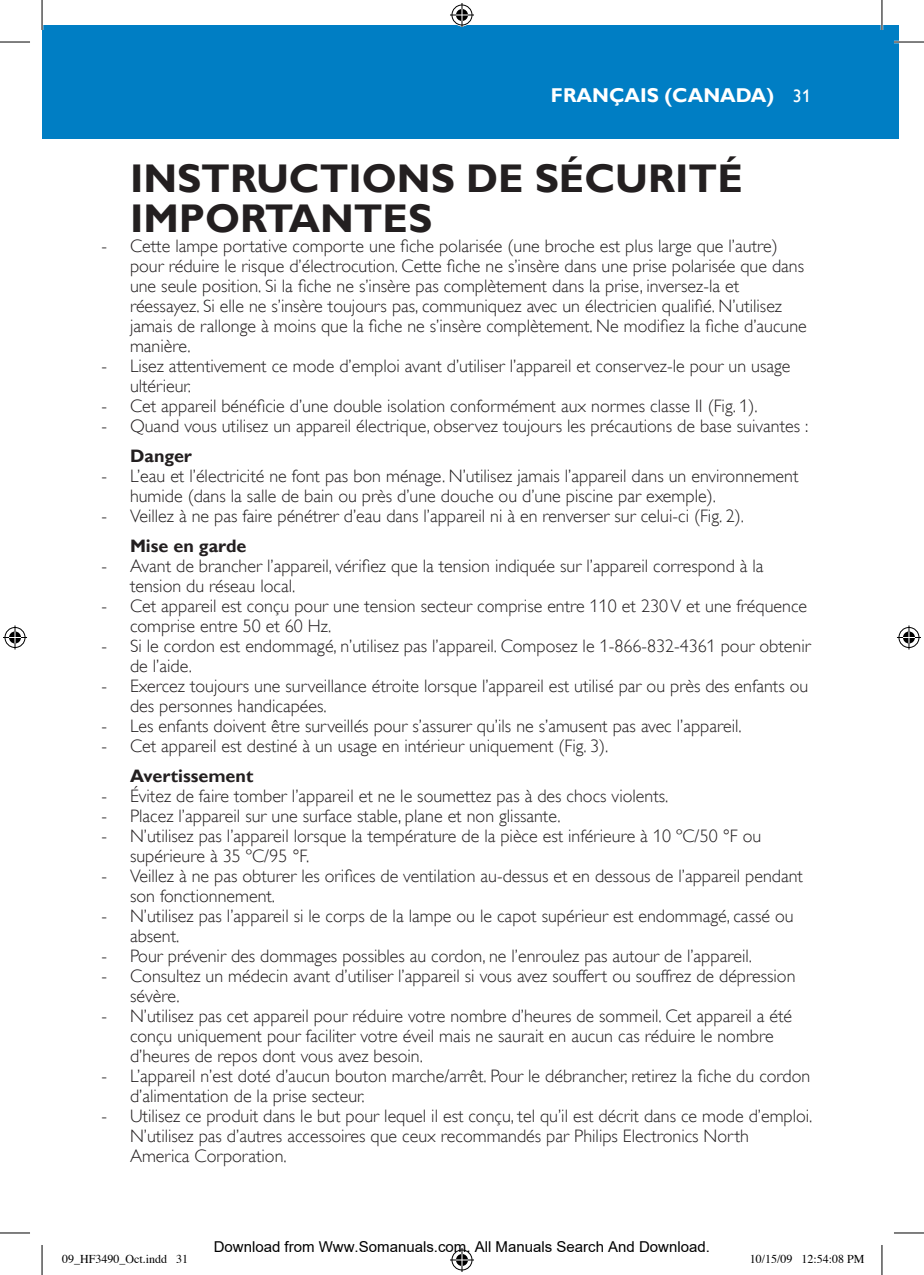
<style>
.page{position:relative;width:924px;height:1275px;background:#fff}
.page>*{position:absolute;margin:0;border:0;box-sizing:border-box;transform-origin:0 0}
.t1{font:700 40px "Gill Sans Alt One WGL";color:#231f20}
.t2{font:700 20px "Gill Sans Alt One WGL";color:#fff}
.t3{font:18px/20px "Gill Sans Alt One WGL Light";color:#231f20}
.t4{font:700 18px "Gill Sans Alt One WGL";color:#231f20}
.t5{font:18px "Gill Sans Alt One WGL";color:#fff}
.t6{font:15px "Arial";color:#000}
.t7{font:12px "Times";color:#000}
</style>
<div class="page">
<div style="left:42px;top:25px;width:856px;height:113px;background:#007ec4"></div>
<hr style="left:893px;top:41px;width:30px;height:2px;background:#fff">
<hr style="left:880px;top:0;width:2px;height:30px;background:#fff">
<hr style="left:0;top:42px;width:30px;height:1px;background:#000">
<hr style="left:893px;top:42px;width:30px;height:1px;background:#000">
<hr style="left:0;top:1232px;width:30px;height:1px;background:#000">
<hr style="left:893px;top:1232px;width:30px;height:1px;background:#000">
<hr style="left:42px;top:0;width:1px;height:30px;background:#000">
<hr style="left:42px;top:1245px;width:1px;height:30px;background:#000">
<hr style="left:881px;top:0;width:1px;height:30px;background:#000">
<hr style="left:881px;top:1245px;width:1px;height:30px;background:#000">
<svg style="left:450px;top:3px;width:24px;height:24px"></svg>
<svg style="left:450px;top:1248px;width:24px;height:24px"></svg>
<svg style="left:3px;top:625px;width:24px;height:24px"></svg>
<svg style="left:897px;top:625px;width:23px;height:24px"></svg>
<p class="t2" style="left:550px;top:82px;width:224px">Français (Canada)</p>
<p class="t5" style="left:792px;top:84px;width:19px">31</p>
<h1 class="t1" style="left:130px;top:151px;width:245px">INSTRUCTIONS</h1>
<h1 class="t1" style="left:466px;top:151px;width:278px">DE SÉCURITÉ</h1>
<h1 class="t1" style="left:130px;top:191px;width:79px">IMPOR</h1>
<h1 class="t1" style="left:264px;top:191px;width:165px">TANTES</h1>
<p class="t3" style="left:130px;top:236px;width:678px;text-indent:-28px">- Cette lampe portative comporte une fiche polarisée (une broche est plus large que l’autre) pour réduire le risque d’électrocution. Cette fiche ne s’insère dans une prise polarisée que dans une seule position. Si la fiche ne s’insère pas complètement dans la prise, inversez-la et réessayez. Si elle ne s’insère toujours pas, communiquez avec un électricien qualifié. N’utilisez jamais de rallonge à moins que la fiche ne s’insère complètement. Ne modifiez la fiche d’aucune manière.</p>
<p class="t3" style="left:130px;top:356px;width:661px;text-indent:-28px">- Lisez attentivement ce mode d’emploi avant d’utiliser l’appareil et conservez-le pour un usage ultérieur.</p>
<p class="t3" style="left:102px;top:396px;width:657px">- Cet appareil bénéficie d’une double isolation conformément aux normes classe II (Fig. 1).</p>
<p class="t3" style="left:102px;top:416px;width:708px">- Quand vous utilisez un appareil électrique, observez toujours les précautions de base suivantes :</p>
<p class="t4" style="left:130px;top:444px;width:64px">Danger</p>
<p class="t3" style="left:130px;top:466px;width:669px;text-indent:-28px">- L’eau et l’électricité ne font pas bon ménage. N’utilisez jamais l’appareil dans un environnement humide (dans la salle de bain ou près d’une douche ou d’une piscine par exemple).</p>
<p class="t3" style="left:102px;top:506px;width:643px">- Veillez à ne pas faire pénétrer d’eau dans l’appareil ni à en renverser sur celui-ci (Fig. 2).</p>
<p class="t4" style="left:130px;top:534px;width:118px">Mise en garde</p>
<p class="t3" style="left:130px;top:556px;width:635px;text-indent:-28px">- Avant de brancher l’appareil, vérifiez que la tension indiquée sur l’appareil correspond à la tension du réseau local.</p>
<p class="t3" style="left:130px;top:596px;width:678px;text-indent:-28px">- Cet appareil est conçu pour une tension secteur comprise entre 110 et 230V et une fréquence comprise entre 50 et 60 Hz.</p>
<p class="t3" style="left:130px;top:636px;width:682px;text-indent:-28px">- Si le cordon est endommagé, n’utilisez pas l’appareil. Composez le 1-866-832-4361 pour obtenir de l’aide.</p>
<p class="t3" style="left:130px;top:676px;width:679px;text-indent:-28px">- Exercez toujours une surveillance étroite lorsque l’appareil est utilisé par ou près des enfants ou des personnes handicapées.</p>
<p class="t3" style="left:102px;top:716px;width:641px">- Les enfants doivent être surveillés pour s’assurer qu’ils ne s’amusent pas avec l’appareil.</p>
<p class="t3" style="left:102px;top:736px;width:508px">- Cet appareil est destiné à un usage en intérieur uniquement (Fig. 3).</p>
<p class="t4" style="left:130px;top:764px;width:125px">Avertissement</p>
<p class="t3" style="left:102px;top:786px;width:568px">- Évitez de faire tomber l’appareil et ne le soumettez pas à des chocs violents.</p>
<p class="t3" style="left:102px;top:806px;width:460px">- Placez l’appareil sur une surface stable, plane et non glissante.</p>
<p class="t3" style="left:130px;top:826px;width:632px;text-indent:-28px">- N’utilisez pas l’appareil lorsque la température de la pièce est inférieure à 10 ºC/50 °F ou supérieure à 35 ºC/95 °F.</p>
<p class="t3" style="left:130px;top:866px;width:674px;text-indent:-28px">- Veillez à ne pas obturer les orifices de ventilation au-dessus et en dessous de l’appareil pendant son fonctionnement.</p>
<p class="t3" style="left:130px;top:906px;width:664px;text-indent:-28px">- N’utilisez pas l’appareil si le corps de la lampe ou le capot supérieur est endommagé, cassé ou absent.</p>
<p class="t3" style="left:102px;top:946px;width:651px">- Pour prévenir des dommages possibles au cordon, ne l’enroulez pas autour de l’appareil.</p>
<p class="t3" style="left:130px;top:966px;width:666px;text-indent:-28px">- Consultez un médecin avant d’utiliser l’appareil si vous avez souffert ou souffrez de dépression sévère.</p>
<p class="t3" style="left:130px;top:1006px;width:663px;text-indent:-28px">- N’utilisez pas cet appareil pour réduire votre nombre d’heures de sommeil. Cet appareil a été conçu uniquement pour faciliter votre éveil mais ne saurait en aucun cas réduire le nombre d’heures de repos dont vous avez besoin.</p>
<p class="t3" style="left:130px;top:1066px;width:681px;text-indent:-28px">- L’appareil n’est doté d’aucun bouton marche/arrêt. Pour le débrancher, retirez la fiche du cordon d’alimentation de la prise secteur.</p>
<p class="t3" style="left:130px;top:1106px;width:683px;text-indent:-28px">- Utilisez ce produit dans le but pour lequel il est conçu, tel qu’il est décrit dans ce mode d’emploi.<br>N’utilisez pas d’autres accessoires que ceux recommandés par Philips Electronics North<br>America Corporation.</p>
<p class="t6" style="left:214px;top:1238px;width:497px">Download from Www.Somanuals.com. All Manuals Search And Download.</p>
<p class="t7" style="left:62px;top:1247px;width:127px">09_HF3490_Oct.indd 31</p>
<p class="t7" style="left:749px;top:1247px;width:116px">10/15/09 12:54:08 PM</p>
</div>
